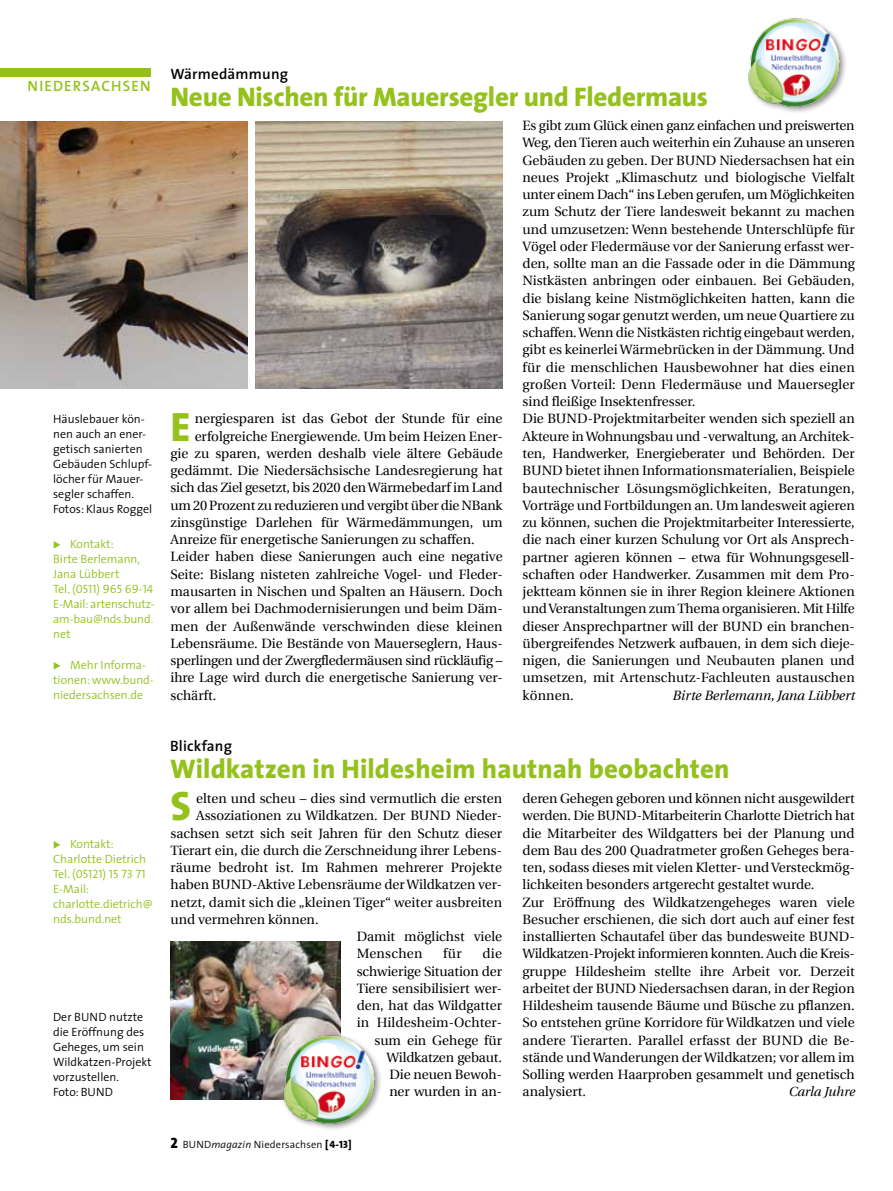
<style>
.page{position:relative;width:893px;height:1191px;background:#fff}
.page>*{position:absolute;margin:0;border:0;box-sizing:border-box;transform-origin:0 0}
.t1{font:800 41.25px "The Sans";color:#94c11c}
.t2{font:800 27px "The Sans";letter-spacing:-.005em;color:#94c11c}
.t3{font:600 15px "The Sans";letter-spacing:.015em;color:#000}
.t4{font:600 15px "The Sans";letter-spacing:.075em;color:#94c11c}
.t5{font:13.5px/17.2px "Utopia";color:#000}
.t6{font:13.5px "Utopia";letter-spacing:-.02em;color:#000}
.t7{font:italic 13.5px "Utopia";color:#000}
.t8{font:13.5px "Utopia";letter-spacing:.02em;color:#000}
.t9{font:italic 13.2px "Utopia";letter-spacing:-.005em;color:#000}
.t10{font:300 12px/15px "The Sans";color:#000}
.t11{font:300 12px/15px "The Sans";color:#94c11c}
.t12{font:12px "The Sans Semi Light Caps";color:#94c11c}
.t13{font:300 10.5px "The Sans";letter-spacing:.015em;color:#000}
.s1{font-family:"The Sans";font-weight:300}
.s2{font-family:"The Sans Extra Bold Caps";font-weight:400;font-size:15px}
.s3{font-style:italic}
.s4{font-family:"The Sans Extra Bold Caps";font-weight:400}
</style>
<div class="page">
<img style="left:170px;top:941px;width:170px;height:158px">
<img style="left:0;top:122px;width:247px;height:267px">
<img style="left:256px;top:122px;width:247px;height:267px">
<div style="left:0;top:68px;width:151px;height:9px;background:#94c11c"></div>
<div style="left:746px;top:16px;width:102px;height:99px;background:#000;opacity:.45"></div>
<img style="left:746px;top:16px;width:97px;height:95px">
<div style="left:281px;top:1033px;width:102px;height:99px;background:#000;opacity:.45"></div>
<img style="left:280px;top:1031px;width:98px;height:96px">
<p class="t4" style="left:28px;top:73px;width:124px">NIEDERSACHSEN</p>
<p class="t10" style="left:53px;top:411px;width:101px">Häuslebauer kön&shy;nen auch an ener&shy;getisch sanierten<br>Gebäuden Schlupf&shy;löcher für Mauer&shy;segler schaffen.<br>Fotos: Klaus Roggel</p>
<p class="t11" style="left:53px;top:536px;width:89px">◆ Kontakt:<br>Birte Berlemann,<br>Jana Lübbert</p>
<p class="t12" style="left:53px;top:579px;width:102px"><span class="s1">Tel. (</span>0511) 965 69-14</p>
<p class="t11" style="left:53px;top:596px;width:103px">E-Mail: artenschutz&shy;am-bau@nds.bund. net</p>
<p class="t11" style="left:53px;top:657px;width:102px">◆ Mehr Informa&shy;tionen: www.bund&shy;niedersachsen.de</p>
<p class="t11" style="left:53px;top:836px;width:94px">◆ Kontakt:<br>Charlotte Dietrich</p>
<p class="t12" style="left:53px;top:864px;width:94px"><span class="s1">Tel.</span> (05121) 15 73 71</p>
<p class="t11" style="left:53px;top:881px;width:101px">E-Mail: charlotte.dietrich@ nds.bund.net</p>
<p class="t10" style="left:53px;top:1009px;width:100px">Der BUND nutzte die Eröffnung des<br>Geheges, um sein<br>Wildkatzen-Projekt vorzustellen.<br>Foto: BUND</p>
<p class="t3" style="left:171px;top:61px;width:119px">Wärmedämmung</p>
<h2 class="t2" style="left:171px;top:74px;width:539px">Neue Nischen für Mauersegler und Fledermaus</h2>
<h1 class="t1" style="left:171px;top:392px;width:22px">E</h1>
<p class="t5" style="left:195px;top:410px;width:309px">nergiesparen ist das Gebot der Stunde für eine</p>
<p class="t5" style="left:195px;top:427px;width:309px">erfolgreiche Energiewende. Um beim Heizen Ener-</p>
<p class="t5" style="left:171px;top:445px;width:334px">gie zu sparen, werden deshalb viele ältere Gebäude</p>
<p class="t5" style="left:171px;top:462px;width:334px">gedämmt. Die Niedersächsische Landesregierung hat</p>
<p class="t5" style="left:171px;top:479px;width:334px">sich das Ziel gesetzt, bis 2020 den Wärmebedarf im Land</p>
<p class="t5" style="left:171px;top:497px;width:334px">um 20 Prozent zu reduzieren und vergibt über die NBank</p>
<p class="t5" style="left:171px;top:514px;width:334px">zinsgünstige Darlehen für Wärmedämmungen, um</p>
<p class="t5" style="left:171px;top:531px;width:306px">Anreize für energetische Sanierungen zu schaffen.</p>
<p class="t5" style="left:171px;top:548px;width:334px">Leider haben diese Sanierungen auch eine negative</p>
<p class="t5" style="left:171px;top:566px;width:334px">Seite: Bislang nisteten zahlreiche Vogel- und Fleder-</p>
<p class="t5" style="left:171px;top:583px;width:334px">mausarten in Nischen und Spalten an Häusern. Doch</p>
<p class="t5" style="left:171px;top:600px;width:334px">vor allem bei Dachmodernisierungen und beim Däm-</p>
<p class="t5" style="left:171px;top:617px;width:334px">men der Außenwände verschwinden diese kleinen</p>
<p class="t5" style="left:171px;top:635px;width:334px">Lebensräume. Die Bestände von Mauerseglern, Haus-</p>
<p class="t6" style="left:171px;top:653px;width:334px">sperlingen und der Zwergfledermäusen sind rückläufig –</p>
<p class="t5" style="left:171px;top:669px;width:334px">ihre Lage wird durch die energetische Sanierung ver-</p>
<p class="t5" style="left:171px;top:686px;width:47px">schärft.</p>
<p class="t5" style="left:523px;top:117px;width:334px">Es gibt zum Glück einen ganz einfachen und preiswerten Weg, den Tieren auch weiterhin ein Zuhause an unseren Gebäuden zu geben. Der BUND Niedersachsen hat ein neues Projekt „Klimaschutz und biologische Vielfalt unter einem Dach“ ins Leben gerufen, um Möglichkeiten zum Schutz der Tiere landesweit bekannt zu machen und umzusetzen: Wenn bestehende Unterschlüpfe für Vögel oder Fledermäuse vor der Sanierung erfasst wer&shy;den, sollte man an die Fassade oder in die Dämmung Nistkästen anbringen oder einbauen. Bei Gebäuden, die bislang keine Nistmöglichkeiten hatten, kann die Sanierung sogar genutzt werden, um neue Quartiere zu schaffen. Wenn die Nistkästen richtig eingebaut werden, gibt es keinerlei Wärmebrücken in der Dämmung. Und für die menschlichen Hausbewohner hat dies einen großen Vorteil: Denn Fledermäuse und Mauersegler sind fleißige Insektenfresser.<br>Die BUND-Projektmitarbeiter wenden sich speziell an Akteure in Wohnungsbau und -verwaltung, an Architek&shy;ten, Handwerker, Energieberater und Behörden. Der BUND bietet ihnen Informationsmaterialien, Beispiele bautechnischer Lösungsmöglichkeiten, Beratungen, Vorträge und Fortbildungen an. Um landesweit agieren zu können, suchen die Projektmitarbeiter Interessierte, die nach einer kurzen Schulung vor Ort als Ansprech&shy;partner agieren können – etwa für Wohnungsgesell&shy;schaften oder Handwerker. Zusammen mit dem Pro&shy;jektteam können sie in ihrer Region kleinere Aktionen und Veranstaltungen zum Thema organisieren. Mit Hilfe dieser Ansprechpartner will der BUND ein branchen&shy;übergreifendes Netzwerk aufbauen, in dem sich dieje&shy;nigen, die Sanierungen und Neubauten planen und umsetzen, mit Artenschutz-Fachleuten austauschen können.</p>
<p class="t7" style="left:672px;top:687px;width:184px">Birte Berlemann, Jana Lübbert</p>
<p class="t3" style="left:170px;top:733px;width:63px">Blickfang</p>
<h2 class="t2" style="left:170px;top:746px;width:561px">Wildkatzen in Hildesheim hautnah beobachten</h2>
<p class="t5" style="left:523px;top:790px;width:334px">deren Gehegen geboren und können nicht ausgewildert werden. Die BUND-Mitarbeiterin Charlotte Dietrich hat die Mitarbeiter des Wildgatters bei der Planung und dem Bau des 200 Quadratmeter großen Geheges bera&shy;ten, sodass dieses mit vielen Kletter- und Versteckmög&shy;lichkeiten besonders artgerecht gestaltet wurde.<br>Zur Eröffnung des Wildkatzengeheges waren viele Besucher erschienen, die sich dort auch auf einer fest installierten Schautafel über das bundesweite BUND-Wildkatzen-Projekt informieren konnten. Auch die Kreis&shy;gruppe Hildesheim stellte ihre Arbeit vor. Derzeit arbeitet der BUND Niedersachsen daran, in der Region Hildesheim tausende Bäume und Büsche zu pflanzen.<br>So entstehen grüne Korridore für Wildkatzen und viele andere Tierarten. Parallel erfasst der BUND die Be&shy;stände und Wanderungen der Wildkatzen; vor allem im Solling werden Haarproben gesammelt und genetisch analysiert.</p>
<h1 class="t1" style="left:171px;top:771px;width:22px">S</h1>
<p class="t5" style="left:196px;top:790px;width:307px">elten und scheu – dies sind vermutlich die ersten</p>
<p class="t5" style="left:196px;top:807px;width:305px">Assoziationen zu Wildkatzen. Der BUND Nieder-</p>
<p class="t5" style="left:171px;top:824px;width:333px">sachsen setzt sich seit Jahren für den Schutz dieser</p>
<p class="t5" style="left:171px;top:842px;width:333px">Tierart ein, die durch die Zerschneidung ihrer Lebens-</p>
<p class="t5" style="left:171px;top:859px;width:333px">räume bedroht ist. Im Rahmen mehrerer Projekte</p>
<p class="t5" style="left:171px;top:876px;width:333px">haben BUND-Aktive Lebensräume der Wildkatzen ver-</p>
<p class="t5" style="left:171px;top:893px;width:333px">netzt, damit sich die „kleinen Tiger“ weiter ausbreiten</p>
<p class="t5" style="left:171px;top:911px;width:150px">und vermehren können.</p>
<p class="t5" style="left:357px;top:928px;width:147px">Damit möglichst viele</p>
<p class="t8" style="left:357px;top:946px;width:67px">Menschen</p>
<p class="t5" style="left:443px;top:945px;width:20px">für</p>
<p class="t5" style="left:357px;top:945px;width:147px;text-align:right">die<br>schwierige Situation der<br>Tiere sensibilisiert wer&shy;den, hat das Wildgatter in Hildesheim-Ochter&shy;sum ein Gehege für<br>Wildkatzen gebaut.<br>Die neuen Bewoh-<br>ner wurden in an-</p>
<p class="t9" style="left:788px;top:1084px;width:68px">Carla Juhre</p>
<p class="t13" style="left:171px;top:1135px;width:183px"><span class="s2">2</span> BUND<span class="s3">magazin</span> Niedersachsen <span class="s4">[4-13]</span></p>
</div>
